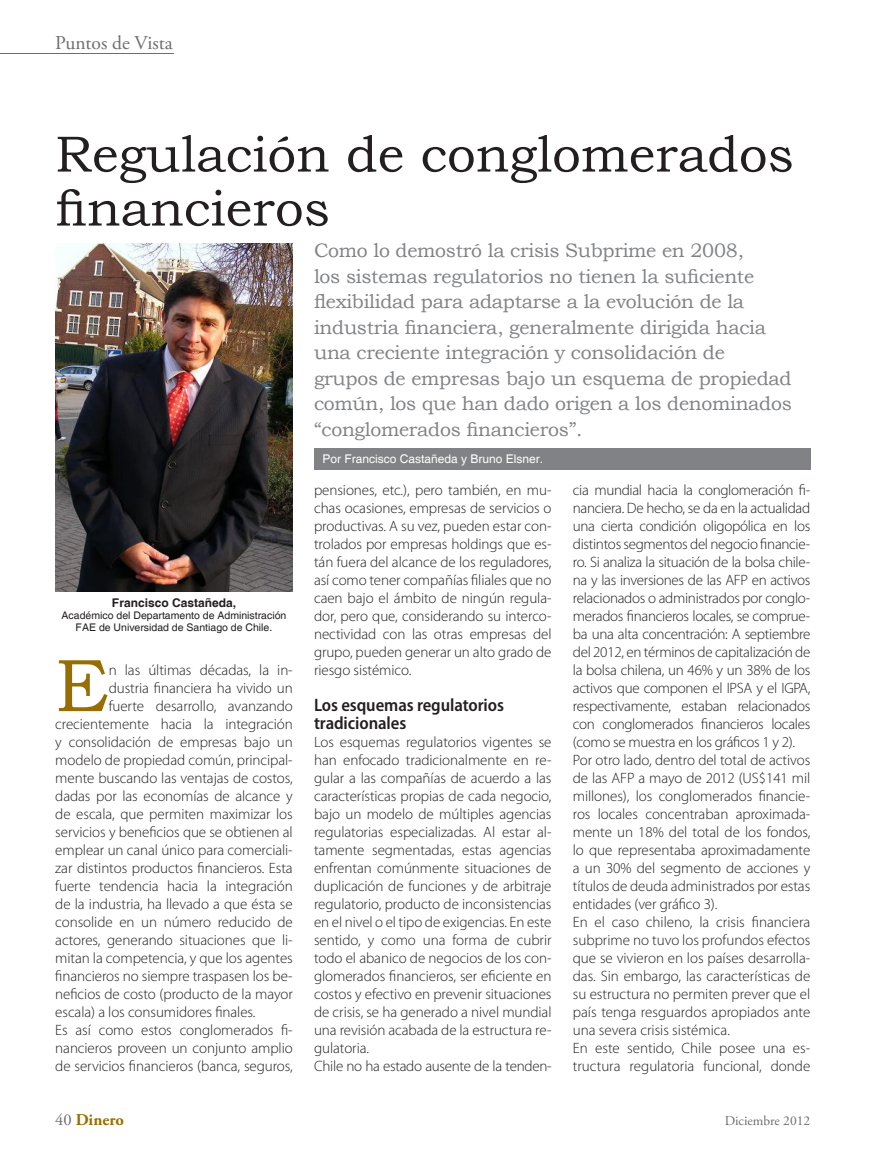
<style>
.page{position:relative;width:872px;height:1161px;background:#fff}
.page>*{position:absolute;margin:0;border:0;box-sizing:border-box;transform-origin:0 0}
.Cuerpo_de_Texto{font:74.7px "Bookman Old Style";color:#966e03}
.Titulo{font:51px/54px "Bookman Old Style";color:#231f20}
.Bajada{font:19.5px/25.5px "Bookman Old Style";letter-spacing:-.015em;color:#808285}
.t1{font:19.5px "Adobe Garamond Pro";color:#6c6d70}
.Subtitulo{font:600 semi-condensed 18px/18px "Myriad Pro";letter-spacing:-.005em;color:#231f20}
.t2{font:700 16.5px "Adobe Garamond Pro";color:#966e03}
.Cuerpo_de_Texto-2{font:300 15px/18px "Myriad Pro";letter-spacing:-.005em;color:#231f20;text-align:justify}
.t3{font:13.5px "Adobe Garamond Pro";color:#6c6d70}
.Pie_de_foto{font:12px "Helvetica";color:#fff}
.Pie_de_foto-2{font:700 12px "Helvetica";color:#231f20}
.Pie_de_foto-3{font:10.5px/12px "Helvetica";color:#231f20;text-align:center}
.s1{font-weight:400;color:#6c6d70}
</style>
<div class="page">
<hr style="left:0;top:53px;width:174px;height:1px;background:#966e03">
<img style="left:55px;top:243px;width:238px;height:348px">
<div style="left:314px;top:448px;width:496px;height:21px;background:#808285"></div>
<p class="t1" style="left:55px;top:31px;width:119px">Puntos de Vista</p>
<p class="Titulo" style="left:55px;top:127px;width:740px">Regulación de conglomerados financieros</p>
<p class="Bajada" style="left:314px;top:238px;width:479px">Como lo demostró la crisis Subprime en 2008,<br>los sistemas regulatorios no tienen la suficiente flexibilidad para adaptarse a la evolución de la industria financiera, generalmente dirigida hacia una creciente integración y consolidación de grupos de empresas bajo un esquema de propiedad común, los que han dado origen a los denominados “conglomerados financieros”.</p>
<p class="Pie_de_foto-2" style="left:112px;top:595px;width:126px">Francisco Castañeda,</p>
<p class="Pie_de_foto-3" style="left:62px;top:610px;width:226px">Académico del Departamento de Administración<br>FAE de Universidad de Santiago de Chile.</p>
<p class="Cuerpo_de_Texto" style="left:55px;top:643px;width:55px">E</p>
<p class="Cuerpo_de_Texto-2" style="left:109px;top:661px;width:186px">n las últimas décadas, la in-</p>
<p class="Cuerpo_de_Texto-2" style="left:109px;top:679px;width:186px">dustria financiera ha vivido un</p>
<p class="Cuerpo_de_Texto-2" style="left:109px;top:697px;width:186px">fuerte desarrollo, avanzando</p>
<p class="Cuerpo_de_Texto-2" style="left:55px;top:715px;width:239px">crecientemente hacia la integración</p>
<p class="Cuerpo_de_Texto-2" style="left:55px;top:733px;width:239px">y consolidación de empresas bajo un</p>
<p class="Cuerpo_de_Texto-2" style="left:55px;top:751px;width:239px">modelo de propiedad común, principal-</p>
<p class="Cuerpo_de_Texto-2" style="left:55px;top:769px;width:239px">mente buscando las ventajas de costos,</p>
<p class="Cuerpo_de_Texto-2" style="left:55px;top:787px;width:239px">dadas por las economías de alcance y</p>
<p class="Cuerpo_de_Texto-2" style="left:55px;top:805px;width:239px">de escala, que permiten maximizar los</p>
<p class="Cuerpo_de_Texto-2" style="left:55px;top:823px;width:239px">servicios y beneficios que se obtienen al</p>
<p class="Cuerpo_de_Texto-2" style="left:55px;top:841px;width:239px">emplear un canal único para comerciali-</p>
<p class="Cuerpo_de_Texto-2" style="left:55px;top:859px;width:239px">zar distintos productos financieros. Esta</p>
<p class="Cuerpo_de_Texto-2" style="left:55px;top:877px;width:239px">fuerte tendencia hacia la integración</p>
<p class="Cuerpo_de_Texto-2" style="left:55px;top:895px;width:239px">de la industria, ha llevado a que ésta se</p>
<p class="Cuerpo_de_Texto-2" style="left:55px;top:913px;width:239px">consolide en un número reducido de</p>
<p class="Cuerpo_de_Texto-2" style="left:55px;top:931px;width:239px">actores, generando situaciones que li-</p>
<p class="Cuerpo_de_Texto-2" style="left:55px;top:949px;width:239px">mitan la competencia, y que los agentes</p>
<p class="Cuerpo_de_Texto-2" style="left:55px;top:967px;width:239px">financieros no siempre traspasen los be-</p>
<p class="Cuerpo_de_Texto-2" style="left:55px;top:985px;width:239px">neficios de costo (producto de la mayor</p>
<p class="Cuerpo_de_Texto-2" style="left:55px;top:1003px;width:202px">escala) a los consumidores finales.</p>
<p class="Cuerpo_de_Texto-2" style="left:55px;top:1021px;width:239px">Es así como estos conglomerados fi&shy;nancieros proveen un conjunto amplio de servicios financieros (banca, seguros,</p>
<p class="Pie_de_foto" style="left:322px;top:452px;width:222px">Por Francisco Castañeda y Bruno Elsner.</p>
<p class="Cuerpo_de_Texto-2" style="left:314px;top:481px;width:239px">pensiones, etc.), pero también, en mu&shy;chas ocasiones, empresas de servicios o productivas. A su vez, pueden estar con&shy;trolados por empresas holdings que es&shy;tán fuera del alcance de los reguladores, así como tener compañías filiales que no caen bajo el ámbito de ningún regula&shy;dor, pero que, considerando su interco&shy;nectividad con las otras empresas del grupo, pueden generar un alto grado de riesgo sistémico.</p>
<p class="Subtitulo" style="left:314px;top:696px;width:191px">Los esquemas regulatorios tradicionales</p>
<p class="Cuerpo_de_Texto-2" style="left:314px;top:733px;width:239px">Los esquemas regulatorios vigentes se han enfocado tradicionalmente en re&shy;gular a las compañías de acuerdo a las características propias de cada negocio, bajo un modelo de múltiples agencias regulatorias especializadas. Al estar al&shy;tamente segmentadas, estas agencias enfrentan comúnmente situaciones de duplicación de funciones y de arbitraje regulatorio, producto de inconsistencias en el nivel o el tipo de exigencias. En este sentido, y como una forma de cubrir todo el abanico de negocios de los con&shy;glomerados financieros, ser eficiente en costos y efectivo en prevenir situaciones de crisis, se ha generado a nivel mundial una revisión acabada de la estructura re&shy;gulatoria.</p>
<p class="Cuerpo_de_Texto-2" style="left:314px;top:1057px;width:239px">Chile no ha estado ausente de la tenden-</p>
<p class="Cuerpo_de_Texto-2" style="left:573px;top:481px;width:239px">cia mundial hacia la conglomeración fi&shy;nanciera. De hecho, se da en la actualidad una cierta condición oligopólica en los distintos segmentos del negocio financie&shy;ro. Si analiza la situación de la bolsa chile&shy;na y las inversiones de las AFP en activos relacionados o administrados por conglo&shy;merados financieros locales, se comprue&shy;ba una alta concentración: A septiembre del 2012, en términos de capitalización de la bolsa chilena, un 46% y un 38% de los activos que componen el IPSA y el IGPA, respectivamente, estaban relacionados con conglomerados financieros locales (como se muestra en los gráficos 1 y 2).</p>
<p class="Cuerpo_de_Texto-2" style="left:573px;top:751px;width:239px">Por otro lado, dentro del total de activos de las AFP a mayo de 2012 (US$141 mil millones), los conglomerados financie&shy;ros locales concentraban aproximada&shy;mente un 18% del total de los fondos, lo que representaba aproximadamente a un 30% del segmento de acciones y títulos de deuda administrados por estas entidades (ver gráfico 3).</p>
<p class="Cuerpo_de_Texto-2" style="left:573px;top:913px;width:239px">En el caso chileno, la crisis financiera subprime no tuvo los profundos efectos que se vivieron en los países desarrolla&shy;das. Sin embargo, las características de su estructura no permiten prever que el país tenga resguardos apropiados ante una severa crisis sistémica.</p>
<p class="Cuerpo_de_Texto-2" style="left:573px;top:1039px;width:239px">En este sentido, Chile posee una es&shy;tructura regulatoria funcional, donde</p>
<p class="t2" style="left:55px;top:1110px;width:70px"><span class="s1">40</span> Dinero</p>
<p class="t3" style="left:725px;top:1112px;width:87px">Diciembre 2012</p>
</div>
